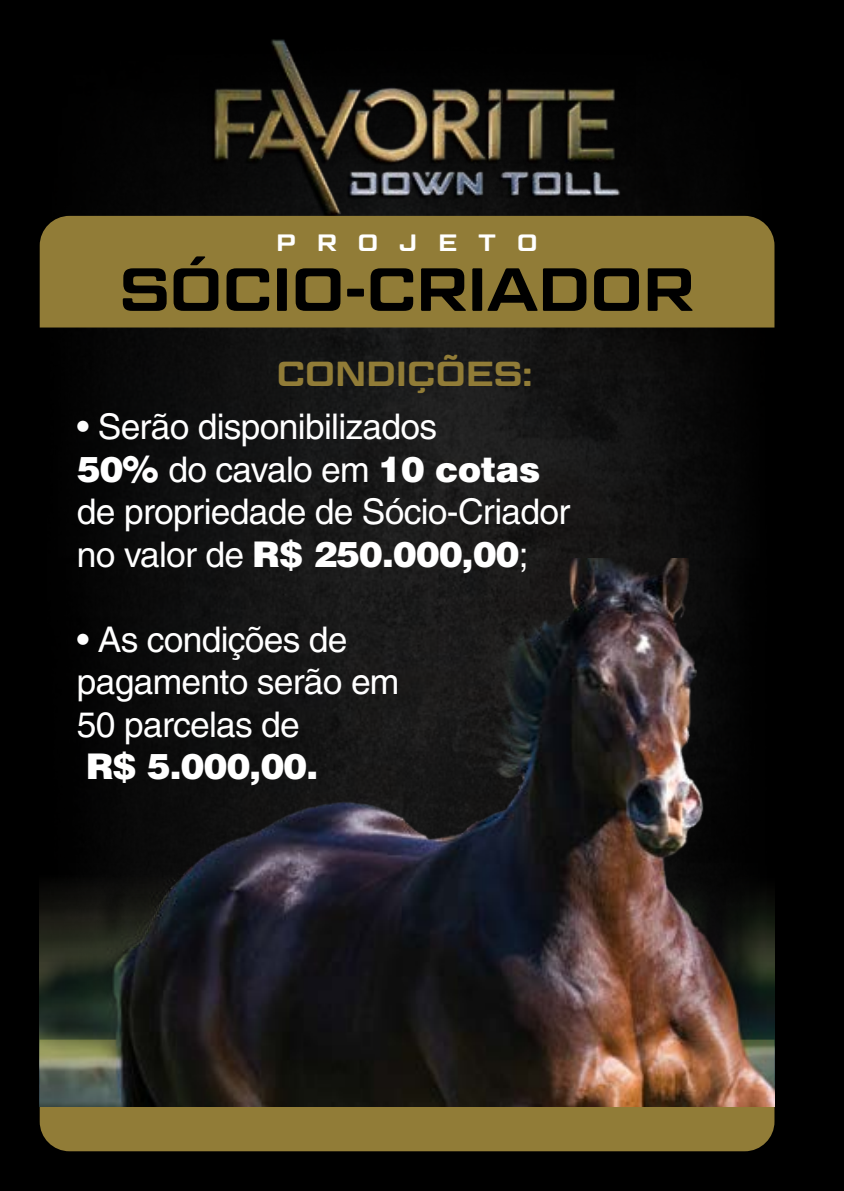
<style>
.page{position:relative;width:844px;height:1191px;background:#fff}
.page>*{position:absolute;margin:0;border:0;box-sizing:border-box;transform-origin:0 0}
.t1{font:600 60.73px "Geom Graphic W03";letter-spacing:.01em;color:#000}
.t2{font:35.35px/42.5px "Helvetica";letter-spacing:-.02em;color:#fff}
.t3{font:900 35.35px "Helvetica";color:#fff}
.t4{font:600 34.82px "Geom Graphic W03";letter-spacing:.01em;color:#917c37}
.t5{font:600 23.62px "Geom Graphic W03";letter-spacing:.9em;color:#fff}
.s1{font-weight:900}
</style>
<div class="page">
<div style="left:0;top:0;width:843px;height:1191px;background:#000"></div>
<img style="left:40px;top:201px;width:734px;height:357px">
<img style="left:200px;top:39px;width:435px;height:177px">
<div style="left:40px;top:1106px;width:734px;height:45px;background:#917c37"></div>
<div style="left:40px;top:216px;width:734px;height:111px;background:#917c37"></div>
<img style="left:40px;top:558px;width:734px;height:548px">
<p class="t5" style="left:276px;top:228px;width:262px">PROJETO</p>
<h1 class="t1" style="left:120px;top:252px;width:575px">SÓCIO-CRIADOR</h1>
<p class="t4" style="left:276px;top:352px;width:257px">CONDIÇÕES:</p>
<p class="t2" style="left:77px;top:405px;width:495px">• Serão disponibilizados<br><span class="s1">50%</span> do cavalo em <span class="s1">10 cotas </span>de propriedade de Sócio-Criador no valor de <span class="s1">R$ 250.000,00</span>;</p>
<p class="t2" style="left:77px;top:618px;width:324px">• As condições de pagamento serão em<br>50 parcelas de</p>
<p class="t3" style="left:86px;top:743px;width:234px">R$ 5.000,00.</p>
</div>
